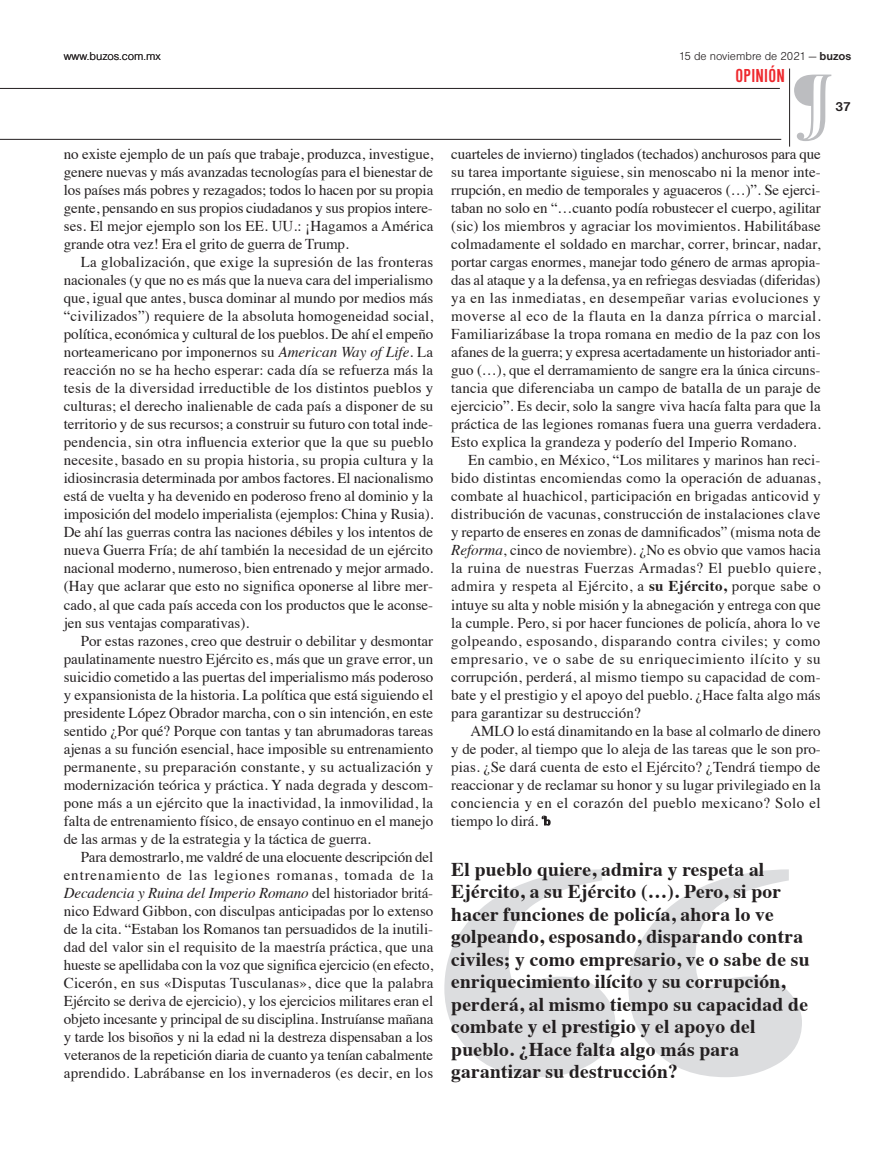
<style>
.page{position:relative;width:893px;height:1149px;background:#fff}
.page>*{position:absolute;margin:0;border:0;box-sizing:border-box;transform-origin:0 0}
.t1{font:700 19.5px/22.5px "Times";letter-spacing:.01em;color:#231f20}
.t2{font:700 condensed 19.5px "Nimbus Sans DOT";letter-spacing:.01em;color:#ee292e}
.t3{font:15px/18px "Times";letter-spacing:.005em;color:#231f20;text-align:justify}
.t4{font:700 13.5px "Nimbus Sans DOT";color:#231f20}
.t5{font:12px "Nimbus Sans DOT Ligh";color:#231f20}
.s1{font-family:"Nimbus Sans DOT";font-weight:700}
.s2{font-style:italic}
.s3{font-weight:700}
</style>
<div class="page">
<hr style="left:0;top:139px;width:781px;height:1px;background:#231f20">
<hr style="left:789px;top:68px;width:1px;height:78px;background:#231f20">
<svg style="left:794px;top:74px;width:37px;height:67px"></svg>
<hr style="left:0;top:88px;width:780px;height:1px;background:#231f20">
<svg style="left:444px;top:869px;width:358px;height:207px;fill:#dcdddf"></svg>
<svg style="left:542px;top:815px;width:9px;height:10px"></svg>
<p class="t5" style="left:64px;top:50px;width:99px">www.buzos.com.mx</p>
<p class="t5" style="left:679px;top:50px;width:174px">15 de noviembre de 2021 — <span class="s1">buzos</span></p>
<p class="t3" style="left:64px;top:144px;width:371px">no existe ejemplo de un país que trabaje, produzca, investigue, genere nuevas y más avanzadas tecnologías para el bienestar de los países más pobres y rezagados; todos lo hacen por su propia gente, pensando en sus propios ciudadanos y sus propios intere&shy;ses. El mejor ejemplo son los EE. UU.: ¡Hagamos a América grande otra vez! Era el grito de guerra de Trump.</p>
<p class="t3" style="left:64px;top:252px;width:371px;text-indent:17px">La globalización, que exige la supresión de las fronteras nacionales (y que no es más que la nueva cara del imperialismo que, igual que antes, busca dominar al mundo por medios más “civilizados”) requiere de la absoluta homogeneidad social, política, económica y cultural de los pueblos. De ahí el empeño norteamericano por imponernos su <span class="s2">American Way of Life</span>. La reacción no se ha hecho esperar: cada día se refuerza más la tesis de la diversidad irreductible de los distintos pueblos y culturas; el derecho inalienable de cada país a disponer de su territorio y de sus recursos; a construir su futuro con total inde&shy;pendencia, sin otra influencia exterior que la que su pueblo necesite, basado en su propia historia, su propia cultura y la idiosincrasia determinada por ambos factores. El nacionalismo está de vuelta y ha devenido en poderoso freno al dominio y la imposición del modelo imperialista (ejemplos: China y Rusia).<br>De ahí las guerras contra las naciones débiles y los intentos de nueva Guerra Fría; de ahí también la necesidad de un ejército nacional moderno, numeroso, bien entrenado y mejor armado. (Hay que aclarar que esto no significa oponerse al libre mer&shy;cado, al que cada país acceda con los productos que le aconse&shy;jen sus ventajas comparativas).</p>
<p class="t3" style="left:64px;top:630px;width:371px;text-indent:17px">Por estas razones, creo que destruir o debilitar y desmontar paulatinamente nuestro Ejército es, más que un grave error, un suicidio cometido a las puertas del imperialismo más poderoso y expansionista de la historia. La política que está siguiendo el presidente López Obrador marcha, con o sin intención, en este sentido ¿Por qué? Porque con tantas y tan abrumadoras tareas ajenas a su función esencial, hace imposible su entrenamiento permanente, su preparación constante, y su actualización y modernización teórica y práctica. Y nada degrada y descom&shy;pone más a un ejército que la inactividad, la inmovilidad, la falta de entrenamiento físico, de ensayo continuo en el manejo de las armas y de la estrategia y la táctica de guerra.</p>
<p class="t3" style="left:64px;top:846px;width:371px;text-indent:17px">Para demostrarlo, me valdré de una elocuente descripción del entrenamiento de las legiones romanas, tomada de la <span class="s2">Decadencia y Ruina del Imperio Romano</span> del historiador britá&shy;nico Edward Gibbon, con disculpas anticipadas por lo extenso de la cita. “Estaban los Romanos tan persuadidos de la inutili&shy;dad del valor sin el requisito de la maestría práctica, que una hueste se apellidaba con la voz que significa ejercicio (en efecto, Cicerón, en sus «Disputas Tusculanas», dice que la palabra Ejército se deriva de ejercicio), y los ejercicios militares eran el objeto incesante y principal de su disciplina. Instruíanse mañana y tarde los bisoños y ni la edad ni la destreza dispensaban a los veteranos de la repetición diaria de cuanto ya tenían cabalmente aprendido. Labrábanse en los invernaderos (es decir, en los</p>
<h1 class="t2" style="left:735px;top:65px;width:51px">OPINIÓN</h1>
<p class="t3" style="left:451px;top:144px;width:371px">cuarteles de invierno) tinglados (techados) anchurosos para que su tarea importante siguiese, sin menoscabo ni la menor inte&shy;rrupción, en medio de temporales y aguaceros (…)”. Se ejerci&shy;taban no solo en “…cuanto podía robustecer el cuerpo, agilitar (sic) los miembros y agraciar los movimientos. Habilitábase colmadamente el soldado en marchar, correr, brincar, nadar, portar cargas enormes, manejar todo género de armas apropia&shy;das al ataque y a la defensa, ya en refriegas desviadas (diferidas) ya en las inmediatas, en desempeñar varias evoluciones y moverse al eco de la flauta en la danza pírrica o marcial.<br>Familiarizábase la tropa romana en medio de la paz con los afanes de la guerra; y expresa acertadamente un historiador anti&shy;guo (…), que el derramamiento de sangre era la única circuns&shy;tancia que diferenciaba un campo de batalla de un paraje de ejercicio”. Es decir, solo la sangre viva hacía falta para que la práctica de las legiones romanas fuera una guerra verdadera.<br>Esto explica la grandeza y poderío del Imperio Romano.</p>
<p class="t3" style="left:451px;top:450px;width:371px;text-indent:17px">En cambio, en México, “Los militares y marinos han reci&shy;bido distintas encomiendas como la operación de aduanas, combate al huachicol, participación en brigadas anticovid y distribución de vacunas, construcción de instalaciones clave y reparto de enseres en zonas de damnificados” (misma nota de <span class="s2">Reforma</span>, cinco de noviembre). ¿No es obvio que vamos hacia la ruina de nuestras Fuerzas Armadas? El pueblo quiere, admira y respeta al Ejército, a <span class="s3">su Ejército,</span> porque sabe o intuye su alta y noble misión y la abnegación y entrega con que la cumple. Pero, si por hacer funciones de policía, ahora lo ve golpeando, esposando, disparando contra civiles; y como empresario, ve o sabe de su enriquecimiento ilícito y su corrupción, perderá, al mismo tiempo su capacidad de com&shy;bate y el prestigio y el apoyo del pueblo. ¿Hace falta algo más para garantizar su destrucción?</p>
<p class="t3" style="left:451px;top:720px;width:371px;text-indent:19px">AMLO lo está dinamitando en la base al colmarlo de dinero y de poder, al tiempo que lo aleja de las tareas que le son pro&shy;pias. ¿Se dará cuenta de esto el Ejército? ¿Tendrá tiempo de reaccionar y de reclamar su honor y su lugar privilegiado en la conciencia y en el corazón del pueblo mexicano? Solo el tiempo lo dirá.</p>
<p class="t1" style="left:451px;top:855px;width:360px">El pueblo quiere, admira y respeta al Ejército, a su Ejército (…). Pero, si por hacer funciones de policía, ahora lo ve golpeando, esposando, disparando contra civiles; y como empresario, ve o sabe de su enriquecimiento ilícito y su corrupción, perderá, al mismo tiempo su capacidad de combate y el prestigio y el apoyo del pueblo. ¿Hace falta algo más para garantizar su destrucción?</p>
<p class="t4" style="left:835px;top:99px;width:18px">37</p>
</div>
